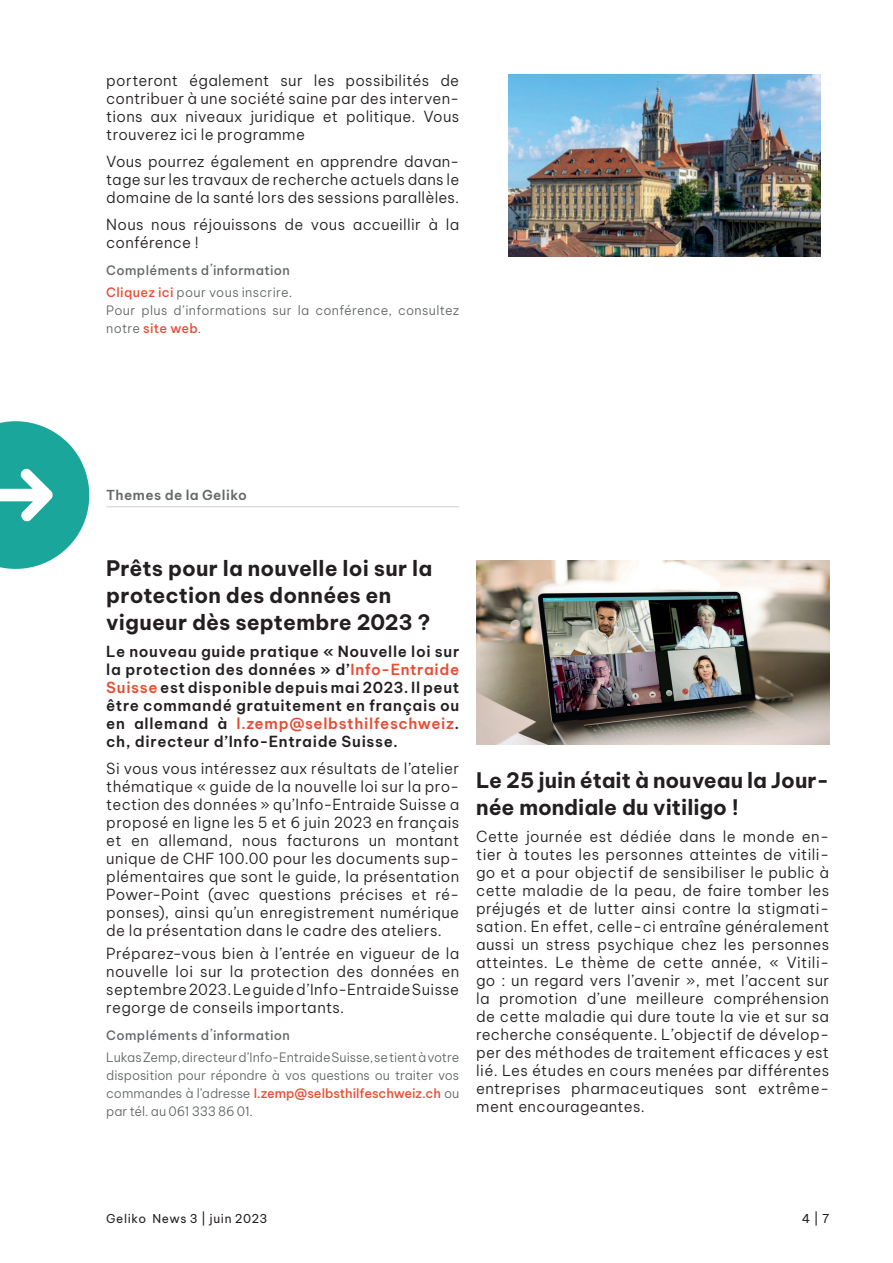
<style>
.page{position:relative;width:893px;height:1263px;background:#fff}
.page>*{position:absolute;margin:0;border:0;box-sizing:border-box;transform-origin:0 0}
.t1{font:700 21px/27px "Be Vietnam Pro";letter-spacing:.005em;color:#231f20}
.t2{font:300 15px/18px "Be Vietnam Pro";letter-spacing:.02em;color:#231f20;text-align:justify}
.t3{font:600 15px/18px "Be Vietnam Pro";letter-spacing:.04em;color:#231f20;text-align:justify}
.t4{font:600 13.5px "Be Vietnam Pro";letter-spacing:.035em;color:#636768}
.t5{font:300 12.75px/18px "Be Vietnam Pro";color:#636768}
.t6{font:300 12.75px/18px "Be Vietnam Pro";letter-spacing:.025em;color:#636768}
.t7{font:500 12.75px/22.5px "Be Vietnam Pro";letter-spacing:.03em;color:#636768}
.t8{font:12px "Be Vietnam Pro";letter-spacing:.05em;color:#231f20}
.s1{font-weight:300;font-size:15px}
.s2{color:#e94c32}
.s3{font-weight:300}
.s4{font-weight:500;color:#e94c32}
.s5{font-weight:500}
.s6{font-size:15px}
</style>
<div class="page">
<svg style="left:0;top:421px;width:90px;height:148px"></svg>
<hr style="left:106px;top:506px;width:353px;height:1px;background:#dcdedd">
<img style="left:476px;top:560px;width:353px;height:185px">
<img style="left:508px;top:74px;width:313px;height:183px">
<p class="t2" style="left:106px;top:70px;width:354px">porteront également sur les possibilités de contribuer à une société saine par des interven&shy;tions aux niveaux juridique et politique. Vous trouverez ici le programme</p>
<p class="t2" style="left:106px;top:151px;width:354px">Vous pourrez également en apprendre davan&shy;tage sur les travaux de recherche actuels dans le domaine de la santé lors des sessions parallèles.</p>
<p class="t2" style="left:106px;top:214px;width:354px">Nous nous réjouissons de vous accueillir à la conférence !</p>
<p class="t7" style="left:106px;top:257px;width:188px">Compléments d<span class="s1">’</span>information<br><span class="s2">Cliquez ici</span> <span class="s3">pour vous inscrire.</span></p>
<p class="t6" style="left:106px;top:300px;width:354px">Pour plus d’informations sur la conférence, consultez notre <span class="s4">site web</span>.</p>
<p class="t4" style="left:106px;top:483px;width:142px">Themes de la Geliko</p>
<h1 class="t1" style="left:106px;top:552px;width:327px">Prêts pour la nouvelle loi sur la protection des données en vigueur dès septembre 2023 ?</h1>
<p class="t3" style="left:106px;top:641px;width:354px">Le nouveau guide pratique « Nouvelle loi sur la protection des données » d’<span class="s2">Info-Entraide Suisse</span> est disponible depuis mai 2023. Il peut être commandé gratuitement en français ou en allemand à <span class="s2">l.zemp@selbsthilfeschweiz</span>. ch, directeur d’Info-Entraide Suisse.</p>
<p class="t2" style="left:106px;top:758px;width:354px">Si vous vous intéressez aux résultats de l’atelier thématique « guide de la nouvelle loi sur la pro&shy;tection des données » qu’Info-Entraide Suisse a proposé en ligne les 5 et 6 juin 2023 en français et en allemand, nous facturons un montant unique de CHF 100.00 pour les documents sup&shy;plémentaires que sont le guide, la présentation Power-Point (avec questions précises et ré&shy;ponses), ainsi qu’un enregistrement numérique de la présentation dans le cadre des ateliers.</p>
<p class="t2" style="left:106px;top:943px;width:354px">Préparez-vous bien à l’entrée en vigueur de la nouvelle loi sur la protection des données en septembre 2023. Le guide d’Info-Entraide Suisse regorge de conseils importants.</p>
<p class="t5" style="left:106px;top:1022px;width:354px;line-height:22.5px"><span class="s5">Compléments d</span><span class="s6">’</span><span class="s5">information<br></span>Lukas Zemp, directeur d’Info-Entraide Suisse, se tient à votre</p>
<p class="t5" style="left:106px;top:1065px;width:354px;text-align:justify">disposition pour répondre à vos questions ou traiter vos commandes à l’adresse <span class="s4">l.zemp@selbsthilfeschweiz.ch</span> ou par tél. au 061 333 86 01.</p>
<h1 class="t1" style="left:476px;top:764px;width:354px">Le 25 juin était à nouveau la Jour&shy;née mondiale du vitiligo !</h1>
<p class="t2" style="left:476px;top:826px;width:354px">Cette journée est dédiée dans le monde en&shy;tier à toutes les personnes atteintes de vitili&shy;go et a pour objectif de sensibiliser le public à cette maladie de la peau, de faire tomber les préjugés et de lutter ainsi contre la stigmati&shy;sation. En effet, celle-ci entraîne généralement aussi un stress psychique chez les personnes atteintes. Le thème de cette année, « Vitili&shy;go : un regard vers l’avenir », met l’accent sur la promotion d’une meilleure compréhension de cette maladie qui dure toute la vie et sur sa recherche conséquente. L’objectif de dévelop&shy;per des méthodes de traitement efficaces y est lié. Les études en cours menées par différentes entreprises pharmaceutiques sont extrême&shy;ment encourageantes.</p>
<p class="t8" style="left:106px;top:1208px;width:163px">Geliko News 3 | juin 2023</p>
<p class="t8" style="left:802px;top:1208px;width:29px">4 | 7</p>
</div>
